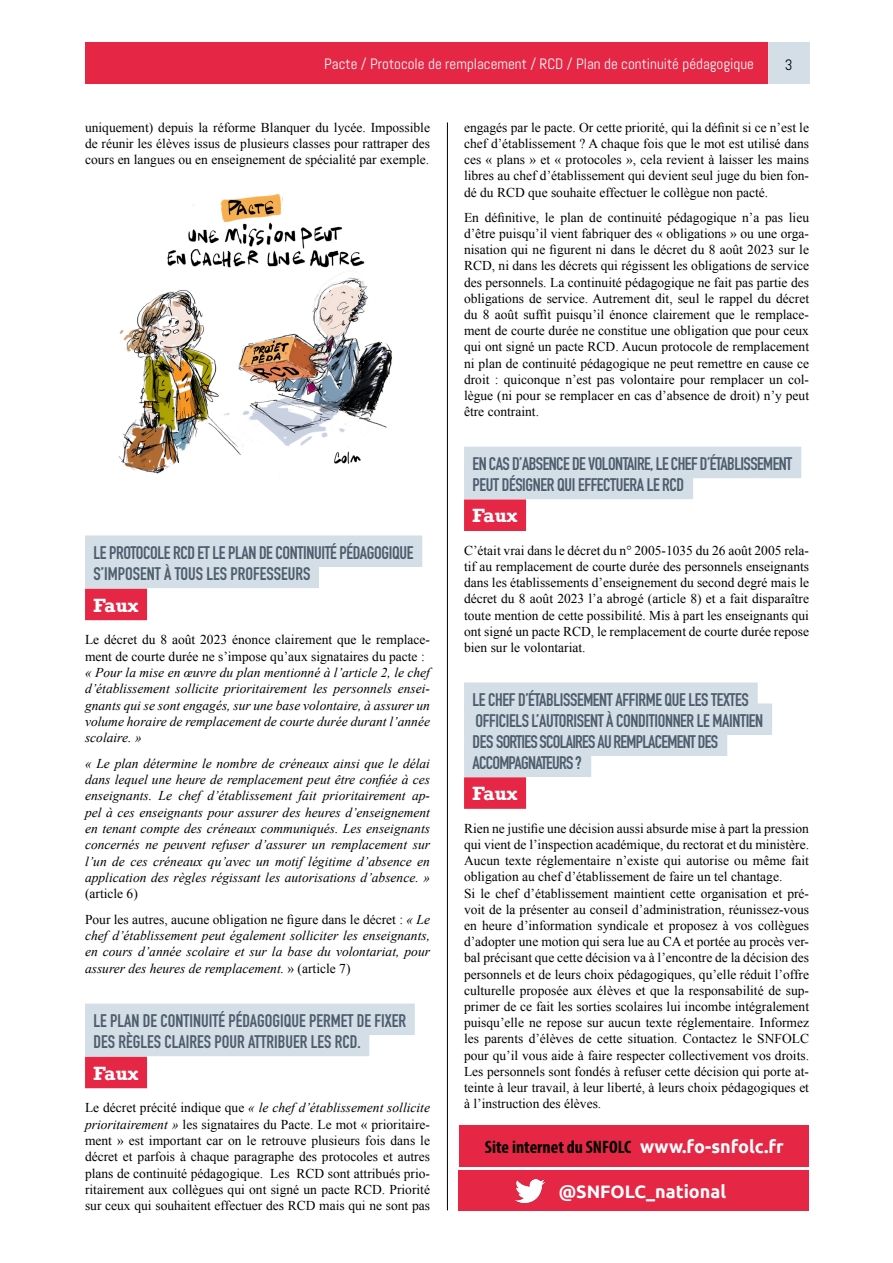
<style>
.page{position:relative;width:893px;height:1263px;background:#fff}
.page>*{position:absolute;margin:0;border:0;box-sizing:border-box;transform-origin:0 0}
.t1{font:700 18px/21px "DIN Condensed";letter-spacing:-.02em;color:#4e5d6c}
.t2{font:700 18px/21.1px "DIN Condensed";color:#4e5d6c}
.t3{font:700 condensed 18px "Myriad Pro";color:#000}
.t4{font:700 18px "Rockwell";color:#fff}
.t5{font:700 18px "Ubuntu";color:#fff}
.t6{font:15px "Abel";color:#fff}
.t7{font:15px "Abel";color:#000}
.t8{font:13.5px/16.2px "Times New Roman";color:#000;text-align:justify}
.t9{font:italic 13.5px/16.4px "Times New Roman";color:#000;text-align:justify}
.s1{font-style:italic}
.s2{font-style:normal}
.s3{font-family:"Ubuntu";font-stretch:normal;color:#fff}
</style>
<div class="page">
<div style="left:85px;top:43px;width:724px;height:41px;background:#e52745"></div>
<div style="left:768px;top:43px;width:41px;height:41px;background:#d3dee7"></div>
<div style="left:85px;top:535px;width:337px;height:32px;background:#d3dee7"></div>
<div style="left:85px;top:557px;width:234px;height:31px;background:#d3dee7"></div>
<div style="left:85px;top:589px;width:62px;height:31px;background:#e52745"></div>
<div style="left:85px;top:1003px;width:330px;height:32px;background:#d3dee7"></div>
<div style="left:85px;top:1025px;width:284px;height:31px;background:#d3dee7"></div>
<div style="left:85px;top:1057px;width:62px;height:31px;background:#e52745"></div>
<div style="left:464px;top:447px;width:337px;height:31px;background:#d3dee7"></div>
<div style="left:464px;top:468px;width:229px;height:31px;background:#d3dee7"></div>
<div style="left:464px;top:499px;width:62px;height:32px;background:#e52745"></div>
<div style="left:464px;top:682px;width:294px;height:32px;background:#d3dee7"></div>
<div style="left:464px;top:703px;width:308px;height:32px;background:#d3dee7"></div>
<div style="left:464px;top:724px;width:263px;height:32px;background:#d3dee7"></div>
<div style="left:464px;top:745px;width:127px;height:32px;background:#d3dee7"></div>
<div style="left:464px;top:777px;width:62px;height:32px;background:#e52745"></div>
<hr style="left:447px;top:122px;width:1px;height:1088px;background:#000">
<img style="left:118px;top:193px;width:274px;height:285px">
<div style="left:459px;top:1125px;width:350px;height:42px;background:#e52745"></div>
<div style="left:458px;top:1171px;width:351px;height:40px;background:#e52745"></div>
<img style="left:516px;top:1179px;width:28px;height:24px">
<p class="t6" style="left:324px;top:55px;width:431px">Pacte / Protocole de remplacement / RCD / Plan de continuité pédagogique</p>
<p class="t7" style="left:785px;top:56px;width:9px">3</p>
<p class="t8" style="left:85px;top:119px;width:346px">uniquement) depuis la réforme Blanquer du lycée. Impossible de réunir les élèves issus de plusieurs classes pour rattraper des cours en langues ou en enseignement de spécialité par exemple.</p>
<h1 class="t1" style="left:94px;top:541px;width:321px">LE PROTOCOLE RCD ET LE PLAN DE CONTINUITÉ PÉDAGOGIQUE<br>S’IMPOSENT À TOUS LES PROFESSEURS</h1>
<h1 class="t4" style="left:94px;top:593px;width:46px">Faux</h1>
<p class="t8" style="left:85px;top:631px;width:346px">Le décret du 8 août 2023 énonce clairement que le remplace&shy;ment de courte durée ne s’impose qu’aux signataires du pacte :</p>
<p class="t9" style="left:85px;top:664px;width:347px">« Pour la mise en œuvre du plan mentionné à l’article 2, le chef d’établissement sollicite prioritairement les personnels ensei&shy;gnants qui se sont engagés, sur une base volontaire, à assurer un volume horaire de remplacement de courte durée durant l’année scolaire. »</p>
<p class="t9" style="left:85px;top:755px;width:346px">« Le plan détermine le nombre de créneaux ainsi que le délai dans lequel une heure de remplacement peut être confiée à ces enseignants. Le chef d’établissement fait prioritairement ap&shy;pel à ces enseignants pour assurer des heures d’enseignement en tenant compte des créneaux communiqués. Les enseignants concernés ne peuvent refuser d’assurer un remplacement sur l’un de ces créneaux qu’avec un motif légitime d’absence en application des règles régissant les autorisations d’absence. »</p>
<p class="t8" style="left:85px;top:881px;width:346px;line-height:25.5px">(article 6)<br>Pour les autres, aucune obligation ne figure dans le décret : <span class="s1">« Le</span></p>
<p class="t9" style="left:85px;top:927px;width:346px">chef d’établissement peut également solliciter les enseignants, en cours d’année scolaire et sur la base du volontariat, pour assurer des heures de remplacement. <span class="s2">» (article 7)</span></p>
<h1 class="t2" style="left:94px;top:1009px;width:314px">LE PLAN DE CONTINUITÉ PÉDAGOGIQUE PERMET DE FIXER<br>DES RÈGLES CLAIRES POUR ATTRIBUER LES RCD.</h1>
<h1 class="t4" style="left:94px;top:1061px;width:46px">Faux</h1>
<p class="t8" style="left:85px;top:1099px;width:346px">Le décret précité indique que <span class="s1">« le chef d’établissement sollicite prioritairement »</span> les signataires du Pacte. Le mot « prioritaire&shy;ment » est important car on le retrouve plusieurs fois dans le décret et parfois à chaque paragraphe des protocoles et autres plans de continuité pédagogique. Les RCD sont attribués prio&shy;ritairement aux collègues qui ont signé un pacte RCD. Priorité sur ceux qui souhaitent effectuer des RCD mais qui ne sont pas</p>
<p class="t8" style="left:464px;top:119px;width:346px">engagés par le pacte. Or cette priorité, qui la définit si ce n’est le chef d’établissement ? A chaque fois que le mot est utilisé dans ces « plans » et « protocoles », cela revient à laisser les mains libres au chef d’établissement qui devient seul juge du bien fon&shy;dé du RCD que souhaite effectuer le collègue non pacté.</p>
<p class="t8" style="left:464px;top:209px;width:346px">En définitive, le plan de continuité pédagogique n’a pas lieu d’être puisqu’il vient fabriquer des « obligations » ou une orga&shy;nisation qui ne figurent ni dans le décret du 8 août 2023 sur le RCD, ni dans les décrets qui régissent les obligations de service des personnels. La continuité pédagogique ne fait pas partie des obligations de service. Autrement dit, seul le rappel du décret du 8 août suffit puisqu’il énonce clairement que le remplace&shy;ment de courte durée ne constitue une obligation que pour ceux qui ont signé un pacte RCD. Aucun protocole de remplacement ni plan de continuité pédagogique ne peut remettre en cause ce droit : quiconque n’est pas volontaire pour remplacer un col&shy;lègue (ni pour se remplacer en cas d’absence de droit) n’y peut être contraint.</p>
<h1 class="t1" style="left:473px;top:453px;width:321px">EN CAS D’ABSENCE DE VOLONTAIRE, LE CHEF D’ÉTABLISSEMENT<br>PEUT DÉSIGNER QUI EFFECTUERA LE RCD</h1>
<h1 class="t4" style="left:473px;top:504px;width:46px">Faux</h1>
<p class="t8" style="left:464px;top:542px;width:347px">C’était vrai dans le décret du n° 2005-1035 du 26 août 2005 rela&shy;tif au remplacement de courte durée des personnels enseignants dans les établissements d’enseignement du second degré mais le décret du 8 août 2023 l’a abrogé (article 8) et a fait disparaître toute mention de cette possibilité. Mis à part les enseignants qui ont signé un pacte RCD, le remplacement de courte durée repose bien sur le volontariat.</p>
<h1 class="t1" style="left:473px;top:689px;width:292px">LE CHEF D’ÉTABLISSEMENT AFFIRME QUE LES TEXTES OFFICIELS L’AUTORISENT À CONDITIONNER LE MAINTIEN DES SORTIES SCOLAIRES AU REMPLACEMENT DES ACCOMPAGNATEURS ?</h1>
<h1 class="t4" style="left:473px;top:782px;width:46px">Faux</h1>
<p class="t8" style="left:464px;top:820px;width:346px;text-align:left">Rien ne justifie une décision aussi absurde mise à part la pression qui vient de l’inspection académique, du rectorat et du ministère.<br>Aucun texte réglementaire n’existe qui autorise ou même fait obligation au chef d’établissement de faire un tel chantage.<br>Si le chef d’établissement maintient cette organisation et pré&shy;voit de la présenter au conseil d’administration, réunissez-vous en heure d’information syndicale et proposez à vos collègues d’adopter une motion qui sera lue au CA et portée au procès ver&shy;bal précisant que cette décision va à l’encontre de la décision des personnels et de leurs choix pédagogiques, qu’elle réduit l’offre culturelle proposée aux élèves et que la responsabilité de sup&shy;primer de ce fait les sorties scolaires lui incombe intégralement puisqu’elle ne repose sur aucun texte réglementaire. Informez les parents d’élèves de cette situation. Contactez le SNFOLC pour qu’il vous aide à faire respecter collectivement vos droits.<br>Les personnels sont fondés à refuser cette décision qui porte at&shy;teinte à leur travail, à leur liberté, à leurs choix pédagogiques et à l’instruction des élèves.</p>
<h1 class="t3" style="left:485px;top:1135px;width:300px">Site internet du SNFOLC <span class="s3">www.fo-snfolc.fr</span></h1>
<h1 class="t5" style="left:559px;top:1180px;width:169px">@SNFOLC_national</h1>
</div>
